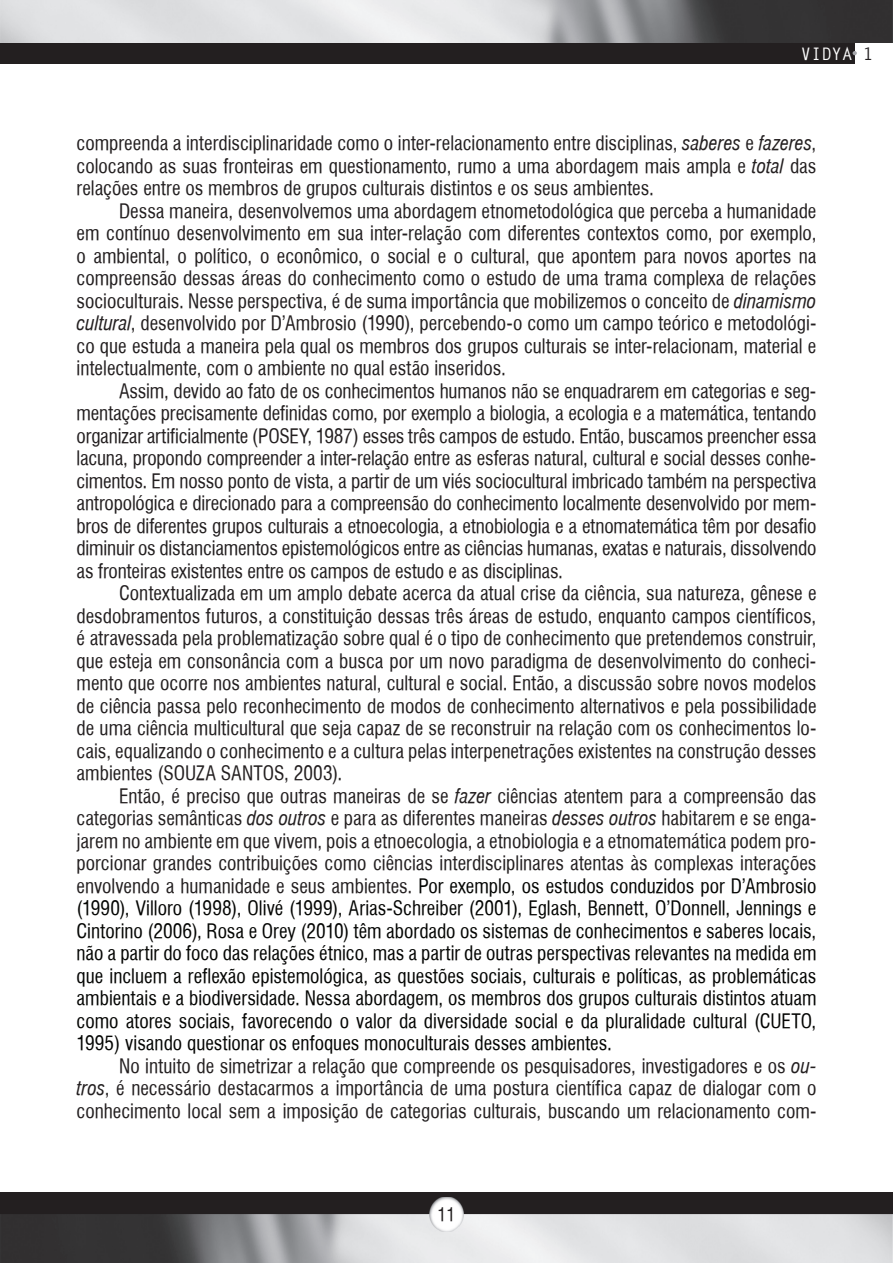
<style>
.page{position:relative;width:893px;height:1263px;background:#fff}
.page>*{position:absolute;margin:0;border:0;box-sizing:border-box;transform-origin:0 0}
.t1{font:19.5px/22.5px "Halvett Condensed";color:#231f20;text-align:justify}
.t2{font:19.5px/22.5px "Halvett Condensed";color:#040503;text-align:justify}
.t3{font:18px "Halvett Condensed";color:#231f20}
.t4{font:700 17.25px "Letter Gothic Std";color:#fff}
.s1{color:#231f20}
.s2{font-family:"Halvett";font-style:italic;font-stretch:condensed}
.s3{font-family:"Halvett";font-style:italic;font-stretch:condensed;color:#231f20}
</style>
<div class="page">
<div style="left:0;top:0;width:855px;height:64px;background:#231f20"></div>
<div style="left:0;top:1193px;width:893px;height:70px;background:#231f20"></div>
<img style="left:0;top:0;width:893px;height:43px">
<img style="left:0;top:1214px;width:893px;height:49px">
<svg style="left:853px;top:51px;width:4px;height:4px"></svg>
<img style="left:429px;top:1197px;width:34px;height:34px">
<p class="t4" style="left:801px;top:43px;width:74px">VIDYA <span class="s1">1</span></p>
<p class="t1" style="left:77px;top:132px;width:741px">compreenda a interdisciplinaridade como o inter-relacionamento entre disciplinas, <span class="s2">saberes</span> e <span class="s2">fazeres</span>, colocando as suas fronteiras em questionamento, rumo a uma abordagem mais ampla e <span class="s2">total</span> das relações entre os membros de grupos culturais distintos e os seus ambientes.</p>
<p class="t1" style="left:77px;top:199px;width:741px;text-indent:43px">Dessa maneira, desenvolvemos uma abordagem etnometodológica que perceba a humanidade em contínuo desenvolvimento em sua inter-relação com diferentes contextos como, por exemplo, o ambiental, o político, o econômico, o social e o cultural, que apontem para novos aportes na compreensão dessas áreas do conhecimento como o estudo de uma trama complexa de relações socioculturais. Nesse perspectiva, é de suma importância que mobilizemos o conceito de <span class="s2">dinamismo cultural</span>, desenvolvido por D’Ambrosio (1990), percebendo-o como um campo teórico e metodológi&shy;co que estuda a maneira pela qual os membros dos grupos culturais se inter-relacionam, material e intelectualmente, com o ambiente no qual estão inseridos.</p>
<p class="t1" style="left:77px;top:379px;width:741px;text-indent:43px">Assim, devido ao fato de os conhecimentos humanos não se enquadrarem em categorias e seg&shy;mentações precisamente definidas como, por exemplo a biologia, a ecologia e a matemática, tentando organizar artificialmente (POSEY, 1987) esses três campos de estudo. Então, buscamos preencher essa lacuna, propondo compreender a inter-relação entre as esferas natural, cultural e social desses conhe&shy;cimentos. Em nosso ponto de vista, a partir de um viés sociocultural imbricado também na perspectiva antropológica e direcionado para a compreensão do conhecimento localmente desenvolvido por mem&shy;bros de diferentes grupos culturais a etnoecologia, a etnobiologia e a etnomatemática têm por desafio diminuir os distanciamentos epistemológicos entre as ciências humanas, exatas e naturais, dissolvendo as fronteiras existentes entre os campos de estudo e as disciplinas.</p>
<p class="t1" style="left:77px;top:582px;width:741px;text-indent:43px">Contextualizada em um amplo debate acerca da atual crise da ciência, sua natureza, gênese e desdobramentos futuros, a constituição dessas três áreas de estudo, enquanto campos científicos, é atravessada pela problematização sobre qual é o tipo de conhecimento que pretendemos construir, que esteja em consonância com a busca por um novo paradigma de desenvolvimento do conheci&shy;mento que ocorre nos ambientes natural, cultural e social. Então, a discussão sobre novos modelos de ciência passa pelo reconhecimento de modos de conhecimento alternativos e pela possibilidade de uma ciência multicultural que seja capaz de se reconstruir na relação com os conhecimentos lo&shy;cais, equalizando o conhecimento e a cultura pelas interpenetrações existentes na construção desses ambientes (SOUZA SANTOS, 2003).</p>
<p class="t2" style="left:77px;top:784px;width:741px;text-indent:43px"><span class="s1">Então, é preciso que outras maneiras de se</span> <span class="s3">fazer</span> <span class="s1">ciências atentem para a compreensão das categorias semânticas</span> <span class="s3">dos outros</span> <span class="s1">e para as diferentes maneiras</span> <span class="s3">desses outros</span> <span class="s1">habitarem e se enga&shy;jarem no ambiente em que vivem, pois a etnoecologia, a etnobiologia e a etnomatemática podem pro&shy;porcionar grandes contribuições como ciências interdisciplinares atentas às complexas interações envolvendo a humanidade e seus ambientes.</span> Por exemplo, os estudos conduzidos por D’Ambrosio (1990), Villoro (1998), Olivé (1999), Arias-Schreiber (2001), Eglash, Bennett, O’Donnell, Jennings e Cintorino (2006), Rosa e Orey (2010) têm abordado os sistemas de conhecimentos e saberes locais, não a partir do foco das relações étnico, mas a partir de outras perspectivas relevantes na medida em que incluem a reflexão epistemológica, as questões sociais, culturais e políticas, as problemáticas ambientais e a biodiversidade. Nessa abordagem, os membros dos grupos culturais distintos atuam como atores sociais, favorecendo o valor da diversidade social e da pluralidade cultural (CUETO, 1995) visando questionar os enfoques monoculturais desses ambientes.</p>
<p class="t1" style="left:77px;top:1054px;width:741px;text-indent:43px">No intuito de simetrizar a relação que compreende os pesquisadores, investigadores e os <span class="s2">ou&shy;tros</span>, é necessário destacarmos a importância de uma postura científica capaz de dialogar com o conhecimento local sem a imposição de categorias culturais, buscando um relacionamento com-</p>
<p class="t3" style="left:438px;top:1204px;width:19px">11</p>
</div>
